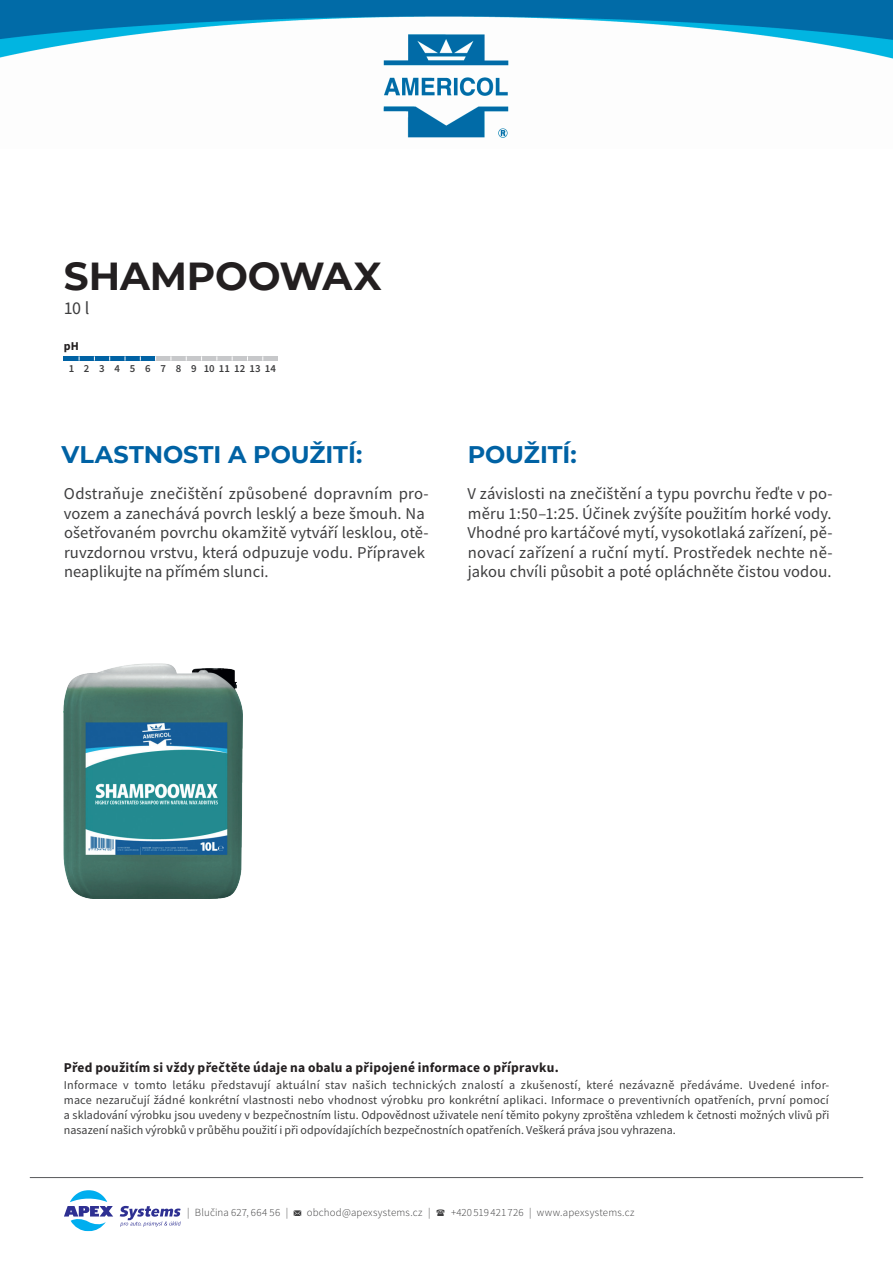
<style>
.page{position:relative;width:893px;height:1263px;background:#fff}
.page>*{position:absolute;margin:0;border:0;box-sizing:border-box;transform-origin:0 0}
.t1{font:700 39px "Montserrat";letter-spacing:-.005em;color:#231f20}
.t2{font:700 24px "Montserrat";letter-spacing:-.005em;color:#0062a4}
.t3{font:18px "Source Sans Pro";color:#3e3e3f}
.t4{font:16.5px/19.5px "Source Sans Pro";letter-spacing:.005em;color:#3e3e3f}
.t5{font:700 13.5px "Source Sans Pro";letter-spacing:.015em;color:#231f20}
.t6{font:12px/15px "Source Sans Pro";letter-spacing:.005em;color:#3e3e3f;text-align:justify}
.t7{font:700 12px "Source Sans Pro";color:#231f20}
.t8{font:300 10.95px "Source Sans Pro";letter-spacing:.02em;color:#3e3e3f}
.t9{font:600 10.8px "Source Sans Pro";letter-spacing:.03em;color:#3e3e3f}
</style>
<div class="page">
<img style="left:0;top:0;width:893px;height:138px">
<div style="left:171px;top:356px;width:15px;height:5px;background:#c7c8ca"></div>
<div style="left:79px;top:356px;width:15px;height:5px;background:#0062a4"></div>
<div style="left:186px;top:356px;width:16px;height:5px;background:#c7c8ca"></div>
<div style="left:94px;top:356px;width:16px;height:5px;background:#0062a4"></div>
<div style="left:202px;top:356px;width:15px;height:5px;background:#c7c8ca"></div>
<div style="left:110px;top:356px;width:15px;height:5px;background:#0062a4"></div>
<div style="left:217px;top:356px;width:15px;height:5px;background:#c7c8ca"></div>
<div style="left:125px;top:356px;width:15px;height:5px;background:#0062a4"></div>
<div style="left:232px;top:356px;width:15px;height:5px;background:#c7c8ca"></div>
<div style="left:140px;top:356px;width:16px;height:5px;background:#0062a4"></div>
<div style="left:247px;top:356px;width:16px;height:5px;background:#c7c8ca"></div>
<div style="left:156px;top:356px;width:15px;height:5px;background:#c7c8ca"></div>
<div style="left:263px;top:356px;width:15px;height:5px;background:#c7c8ca"></div>
<div style="left:64px;top:356px;width:15px;height:5px;background:#0062a4"></div>
<svg style="left:294px;top:1210px;width:7px;height:6px"></svg>
<hr style="left:30px;top:1177px;width:833px;height:1px;background:#57585a">
<svg style="left:64px;top:1190px;width:49px;height:41px"></svg>
<svg style="left:120px;top:1206px;width:61px;height:21px"></svg>
<img style="left:64px;top:663px;width:179px;height:235px">
<h1 class="t1" style="left:64px;top:248px;width:319px">SHAMPOOWAX</h1>
<h3 class="t3" style="left:64px;top:296px;width:27px">10 l</h3>
<p class="t7" style="left:64px;top:338px;width:17px">pH</p>
<p class="t9" style="left:69px;top:362px;width:209px">1 2 3 4 5 6 7 8 9 1011121314</p>
<h2 class="t2" style="left:61px;top:437px;width:302px">VLASTNOSTI A POUŽITÍ:</h2>
<h3 class="t4" style="left:64px;top:484px;width:367px">Odstraňuje znečištění způsobené dopravním pro&shy;vozem a zanechává povrch lesklý a beze šmouh. Na ošetřovaném povrchu okamžitě vytváří lesklou, otě&shy;ruvzdornou vrstvu, která odpuzuje vodu. Přípravek neaplikujte na přímém slunci.</h3>
<h2 class="t2" style="left:468px;top:437px;width:111px">POUŽITÍ:</h2>
<p class="t4" style="left:467px;top:484px;width:367px;text-align:justify">V závislosti na znečištění a typu povrchu řeďte v po&shy;měru 1:50–1:25. Účinek zvýšíte použitím horké vody.<br>Vhodné pro kartáčové mytí, vysokotlaká zařízení, pě&shy;novací zařízení a ruční mytí. Prostředek nechte ně&shy;jakou chvíli působit a poté opláchněte čistou vodou.</p>
<p class="t5" style="left:64px;top:1059px;width:496px">Před použitím si vždy přečtěte údaje na obalu a připojené informace o přípravku.</p>
<p class="t6" style="left:64px;top:1078px;width:767px">Informace v tomto letáku představují aktuální stav našich technických znalostí a zkušeností, které nezávazně předáváme. Uvedené infor&shy;mace nezaručují žádné konkrétní vlastnosti nebo vhodnost výrobku pro konkrétní aplikaci. Informace o preventivních opatřeních, první pomocí a skladování výrobku jsou uvedeny v bezpečnostním listu. Odpovědnost uživatele není těmito pokyny zproštěna vzhledem k četnosti možných vlivů při nasazení našich výrobků v průběhu použití i při odpovídajíchích bezpečnostních opatřeních. Veškerá práva jsou vyhrazena.</p>
<p class="t8" style="left:187px;top:1205px;width:103px">| Blučina 627, 664 56 |</p>
<p class="t8" style="left:307px;top:1205px;width:125px">obchod@apexsystems.cz |</p>
<p class="t8" style="left:451px;top:1205px;width:185px">+420519421726 | www.apexsystems.cz</p>
</div>
